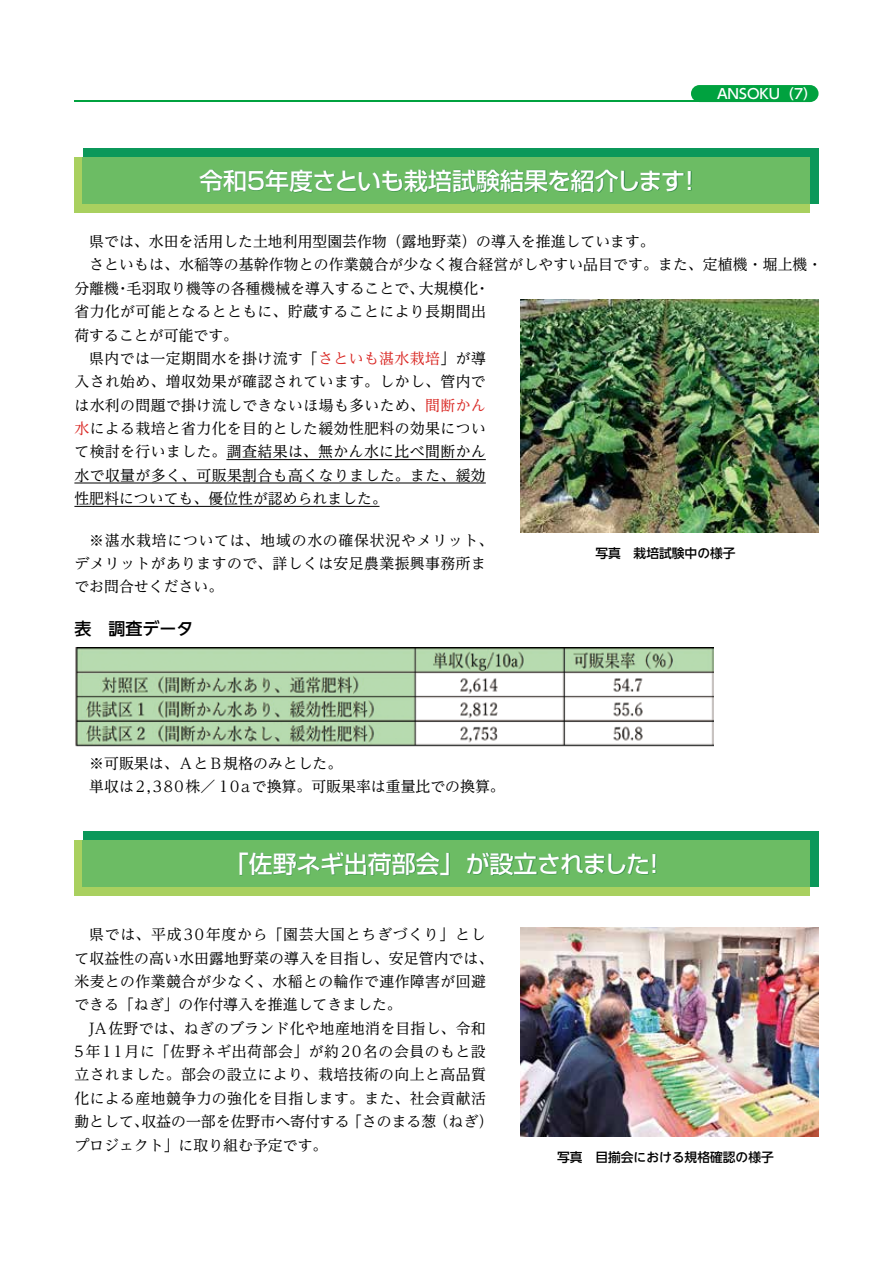
<style>
.page{position:relative;width:893px;height:1263px;background:#fff}
.page>*{position:absolute;margin:0;border:0;box-sizing:border-box;transform-origin:0 0}
.t1{font:500 24px "Shin Go Pro";letter-spacing:-.02em;color:#fff}
.t2{font:500 16.95px "UD Shin Go NT Pr 6 N";color:#000}
.t3{font:14.85px/23.4px "UD Reimin Pr 6 N";letter-spacing:.025em;color:#000}
.t4{font:14.85px/23.4px "UD Reimin Pr 6 N";color:#000}
.t5{font:14.85px "UD Reimin Pr 6 N";letter-spacing:.005em;color:#000}
.t6{font:500 13.8px "UD Shin Go Pr 6 N";color:#fff}
.t7{font:500 12.75px "UD Shin Go NT Pr 6 N";color:#000}
.s1{color:#d92824}
</style>
<div class="page">
<hr style="left:226px;top:459px;width:260px;height:1px;background:#000">
<hr style="left:74px;top:483px;width:412px;height:1px;background:#000">
<hr style="left:74px;top:506px;width:305px;height:1px;background:#000">
<div style="left:74px;top:157px;width:736px;height:56px;background:#a9d05f"></div>
<div style="left:83px;top:149px;width:736px;height:55px;background:#0b985a"></div>
<div style="left:83px;top:157px;width:727px;height:47px;background:#6cbc64"></div>
<div style="left:200px;top:170px;width:492px;height:23px;background:#006428;opacity:.75"></div>
<div style="left:74px;top:840px;width:736px;height:55px;background:#a9d05f"></div>
<div style="left:83px;top:832px;width:736px;height:55px;background:#0b985a"></div>
<div style="left:83px;top:840px;width:727px;height:47px;background:#6cbc64"></div>
<div style="left:240px;top:852px;width:416px;height:24px;background:#006428;opacity:.75"></div>
<img style="left:521px;top:300px;width:298px;height:233px">
<img style="left:521px;top:927px;width:298px;height:209px">
<img style="left:75px;top:647px;width:639px;height:100px">
<hr style="left:74px;top:101px;width:736px;height:1px;background:#00a23f">
<div style="left:691px;top:85px;width:127px;height:17px;background:#00a23f;border-radius:9px"></div>
<p class="t6" style="left:717px;top:82px;width:101px">ANSOKU（7）</p>
<h1 class="t1" style="left:199px;top:161px;width:504px">令和５年度さといも栽培試験結果を紹介します！</h1>
<p class="t4" style="left:89px;top:229px;width:567px">県では、水田を活用した土地利用型園芸作物（露地野菜）の導入を推進しています。</p>
<p class="t5" style="left:89px;top:253px;width:735px">さといもは、水稲等の基幹作物との作業競合が少なく複合経営がしやすい品目です。また、定植機・堀上機・</p>
<p class="t4" style="left:74px;top:276px;width:417px">分離機・毛羽取り機等の各種機械を導入することで、大規模化・</p>
<p class="t3" style="left:74px;top:299px;width:413px">省力化が可能となるとともに、貯蔵することにより長期間出</p>
<p class="t4" style="left:74px;top:323px;width:165px">荷することが可能です。</p>
<p class="t3" style="left:89px;top:346px;width:398px">県内では一定期間水を掛け流す「<span class="s1">さといも湛水栽培</span>」が導</p>
<p class="t3" style="left:74px;top:369px;width:413px">入され始め、増収効果が確認されています。しかし、管内で</p>
<p class="t3" style="left:74px;top:393px;width:413px">は水利の問題で掛け流しできないほ場も多いため、<span class="s1">間断かん</span></p>
<p class="t3" style="left:74px;top:416px;width:413px"><span class="s1">水</span>による栽培と省力化を目的とした緩効性肥料の効果につい</p>
<p class="t3" style="left:74px;top:440px;width:413px">て検討を行いました。調査結果は、無かん水に比べ間断かん</p>
<p class="t3" style="left:74px;top:463px;width:413px">水で収量が多く、可販果割合も高くなりました。また、緩効</p>
<p class="t4" style="left:74px;top:486px;width:314px">性肥料についても、優位性が認められました。</p>
<p class="t3" style="left:74px;top:528px;width:420px;text-indent:15px">※湛水栽培については、地域の水の確保状況やメリット、デメリットがありますので、詳しくは安足農業振興事務所までお問合せください。</p>
<p class="t2" style="left:74px;top:615px;width:121px">表　調査データ</p>
<p class="t4" style="left:89px;top:751px;width:417px">※可販果は、ＡとＢ規格のみとした。<br>単収は2,380株／ 10aで換算。可販果率は重量比での換算。</p>
<p class="t7" style="left:595px;top:543px;width:142px">写真　栽培試験中の様子</p>
<h1 class="t1" style="left:225px;top:844px;width:443px">「佐野ネギ出荷部会」が設立されました！</h1>
<p class="t3" style="left:74px;top:922px;width:420px;text-indent:15px">県では、平成30年度から「園芸大国とちぎづくり」として収益性の高い水田露地野菜の導入を目指し、安足管内では、米麦との作業競合が少なく、水稲との輪作で連作障害が回避できる「ねぎ」の作付導入を推進してきました。</p>
<p class="t3" style="left:74px;top:1016px;width:420px;text-indent:15px">JA佐野では、ねぎのブランド化や地産地消を目指し、令和<br>5年11月に「佐野ネギ出荷部会」が約20名の会員のもと設立されました。部会の設立により、栽培技術の向上と高品質化による産地競争力の強化を目指します。また、社会貢献活動として、収益の一部を佐野市へ寄付する「さのまる葱（ねぎ）プロジェクト」に取り組む予定です。</p>
<p class="t7" style="left:557px;top:1147px;width:218px">写真　目揃会における規格確認の様子</p>
</div>
